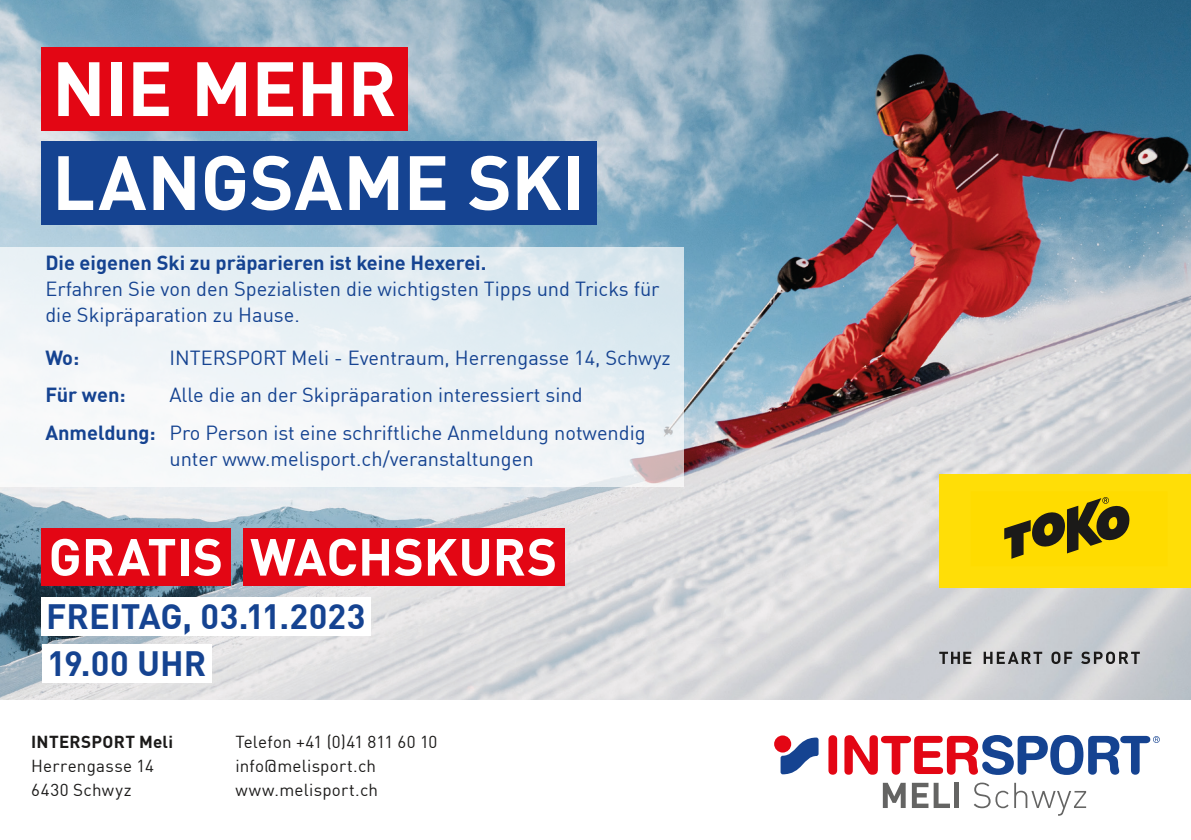
<style>
.page{position:relative;width:1191px;height:840px;background:#fff}
.page>*{position:absolute;margin:0;border:0;box-sizing:border-box;transform-origin:0 0}
.t1{font:700 75.4px "FFDIN Profor IIC";letter-spacing:-.005em;color:#fff}
.t2{font:700 51.4px "FFDIN Profor IIC";color:#fff}
.t3{font:700 34.4px/46.8px "FFDIN Profor IIC";color:#154391}
.t4{font:20px/26px "FFDIN Profor IIC";color:#154391}
.t5{font:700 20px "FFDIN Profor IIC";color:#154391}
.t6{font:17px/24px "FFDIN Profor IIC";letter-spacing:.015em;color:#1b1a19}
.t7{font:700 17px "FFDIN Profor IIC";letter-spacing:.015em;color:#1b1a19}
.s1{font-weight:700}
</style>
<div class="page">
<div style="left:828px;top:734px;width:9px;height:40px;background:#e30614;border-radius:4px"></div>
<svg style="left:844px;top:735px;width:315px;height:39px"></svg>
<div style="left:774px;top:735px;width:17px;height:17px;background:#e30614;border-radius:50%"></div>
<svg style="left:780px;top:737px;width:38px;height:36px"></svg>
<svg style="left:883px;top:782px;width:22px;height:25px"></svg>
<svg style="left:912px;top:782px;width:38px;height:25px"></svg>
<div style="left:954px;top:782px;width:5px;height:25px;background:#646463"></div>
<svg style="left:974px;top:782px;width:34px;height:25px"></svg>
<svg style="left:1014px;top:782px;width:72px;height:33px"></svg>
<img style="left:0;top:0;width:1191px;height:699px">
<div style="left:939px;top:474px;width:252px;height:113px;background:#ffde07"></div>
<div style="left:970px;top:491px;width:197px;height:75px;background:#ffdc00"></div>
<svg style="left:1004px;top:497px;width:126px;height:61px"></svg>
<div style="left:41px;top:47px;width:367px;height:84px;background:#e30614"></div>
<div style="left:41px;top:528px;width:190px;height:57px;background:#e30614"></div>
<div style="left:243px;top:528px;width:322px;height:57px;background:#e30614"></div>
<div style="left:41px;top:597px;width:329px;height:38px;background:#fff"></div>
<div style="left:42px;top:643px;width:169px;height:39px;background:#fff"></div>
<div style="left:41px;top:141px;width:555px;height:83px;background:#154391"></div>
<svg style="left:939px;top:651px;width:32px;height:12px"></svg>
<svg style="left:983px;top:651px;width:59px;height:12px"></svg>
<svg style="left:1051px;top:651px;width:21px;height:12px"></svg>
<svg style="left:1081px;top:651px;width:58px;height:12px"></svg>
<svg style="left:0;top:247px;width:684px;height:239px;fill:#eef3f6"></svg>
<h1 class="t1" style="left:52px;top:30px;width:346px">NIE MEHR</h1>
<h1 class="t1" style="left:52px;top:124px;width:535px">LANGSAME SKI</h1>
<p class="t5" style="left:45px;top:247px;width:442px">Die eigenen Ski zu präparieren ist keine Hexerei.</p>
<p class="t4" style="left:45px;top:274px;width:616px">Erfahren Sie von den Spezialisten die wichtigsten Tipps und Tricks für die Skipräparation zu Hause.</p>
<p class="t5" style="left:45px;top:342px;width:35px">Wo:</p>
<p class="t4" style="left:169px;top:343px;width:503px">INTERSPORT Meli - Eventraum, Herrengasse 14, Schwyz</p>
<p class="t5" style="left:45px;top:379px;width:82px">Für wen:</p>
<p class="t4" style="left:45px;top:375px;width:602px;line-height:37.4px;text-indent:124px">Alle die an der Skipräparation interessiert sind<br><span class="s1">Anmeldung:</span> Pro Person ist eine schriftliche Anmeldung notwendig</p>
<p class="t4" style="left:169px;top:444px;width:366px">unter www.melisport.ch/veranstaltungen</p>
<h2 class="t2" style="left:49px;top:516px;width:510px">GRATIS WACHSKURS</h2>
<h3 class="t3" style="left:46px;top:590px;width:321px">FREITAG, 03.11.2023<br>19.00 UHR</h3>
<p class="t7" style="left:31px;top:728px;width:143px">INTERSPORT Meli</p>
<p class="t6" style="left:31px;top:752px;width:124px">Herrengasse 14<br>6430 Schwyz</p>
<p class="t6" style="left:235px;top:728px;width:204px">Telefon +41 (0)41 811 60 10 info@melisport.ch www.melisport.ch</p>
</div>
